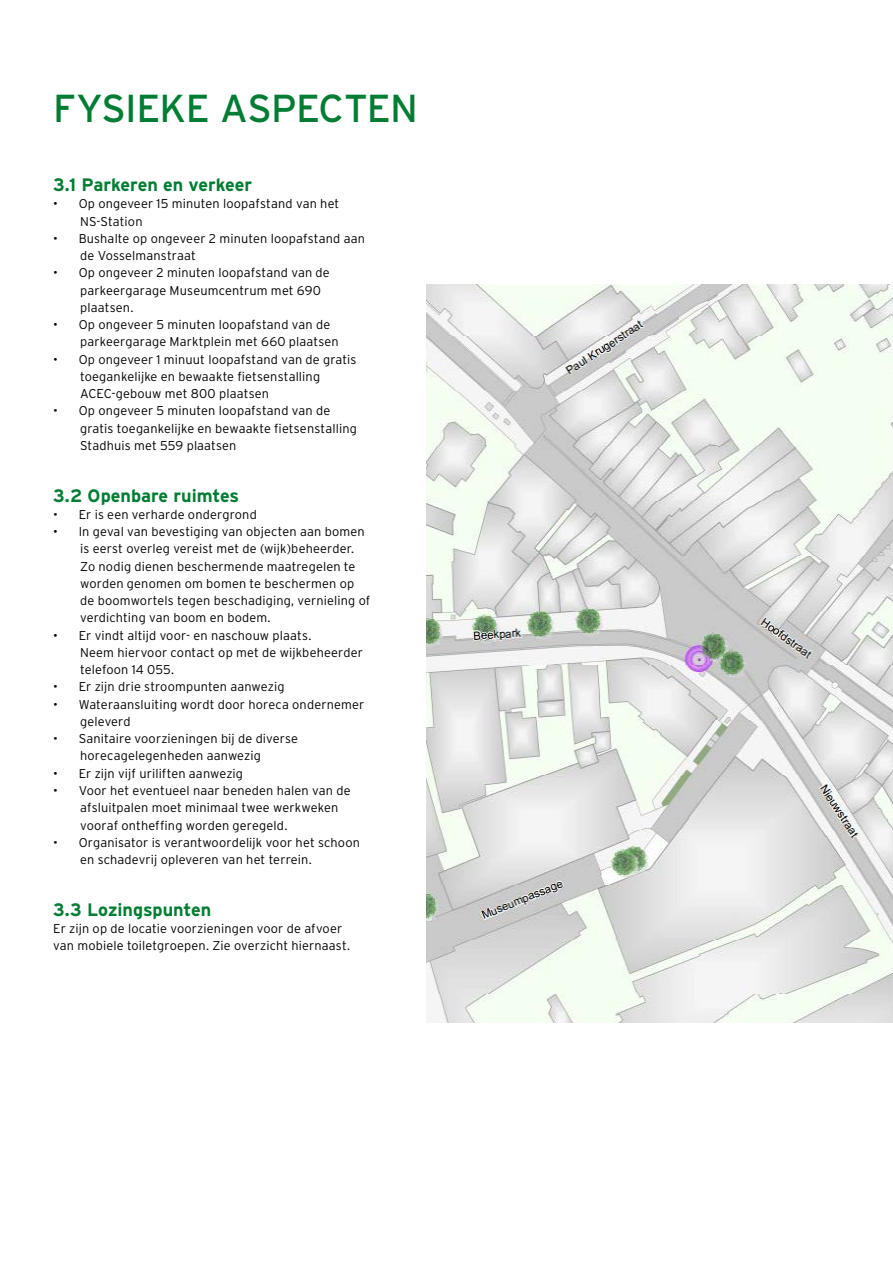
<style>
.page{position:relative;width:893px;height:1263px;background:#fff}
.page>*{position:absolute;margin:0;border:0;box-sizing:border-box;transform-origin:0 0}
._01_Kop{font:39px "Interstate";letter-spacing:-.015em;color:#007d32}
._03_Tussenkop{font:700 18px "Interstate";letter-spacing:-.005em;color:#007d32}
._03_Tussenkop-2{font:300 12.75px/17.2px "Interstate";letter-spacing:.01em;color:#000}
</style>
<div class="page">
<img style="left:427px;top:285px;width:466px;height:737px">
<p class="_01_Kop" style="left:53px;top:85px;width:366px">FYSIEKE ASPECTEN</p>
<p class="_03_Tussenkop" style="left:53px;top:173px;width:201px">3.1 Parkeren en verkeer</p>
<p class="_03_Tussenkop-2" style="left:80px;top:195px;width:261px;text-indent:-27px">• Op ongeveer 15 minuten loopafstand van het<br>NS-Station</p>
<p class="_03_Tussenkop-2" style="left:80px;top:230px;width:286px;text-indent:-27px">• Bushalte op ongeveer 2 minuten loopafstand aan de Vosselmanstraat</p>
<p class="_03_Tussenkop-2" style="left:80px;top:264px;width:251px;text-indent:-27px">• Op ongeveer 2 minuten loopafstand van de parkeergarage Museumcentrum met 690 plaatsen.</p>
<p class="_03_Tussenkop-2" style="left:80px;top:316px;width:260px;text-indent:-27px">• Op ongeveer 5 minuten loopafstand van de parkeergarage Marktplein met 660 plaatsen</p>
<p class="_03_Tussenkop-2" style="left:80px;top:350px;width:278px;text-indent:-27px">• Op ongeveer 1 minuut loopafstand van de gratis toegankelijke en bewaakte fietsenstalling<br>ACEC-gebouw met 800 plaatsen</p>
<p class="_03_Tussenkop-2" style="left:80px;top:402px;width:278px;text-indent:-27px">• Op ongeveer 5 minuten loopafstand van de gratis toegankelijke en bewaakte fietsenstalling<br>Stadhuis met 559 plaatsen</p>
<p class="_03_Tussenkop" style="left:53px;top:484px;width:188px">3.2 Openbare ruimtes</p>
<p class="_03_Tussenkop-2" style="left:53px;top:506px;width:205px">• Er is een verharde ondergrond</p>
<p class="_03_Tussenkop-2" style="left:80px;top:523px;width:292px;text-indent:-27px">• In geval van bevestiging van objecten aan bomen is eerst overleg vereist met de (wijk)beheerder.<br>Zo nodig dienen beschermende maatregelen te worden genomen om bomen te beschermen op de boomwortels tegen beschadiging, vernieling of verdichting van boom en bodem.</p>
<p class="_03_Tussenkop-2" style="left:80px;top:626px;width:284px;text-indent:-27px">• Er vindt altijd voor- en naschouw plaats.<br>Neem hiervoor contact op met de wijkbeheerder telefoon 14 055.</p>
<p class="_03_Tussenkop-2" style="left:53px;top:678px;width:233px">• Er zijn drie stroompunten aanwezig</p>
<p class="_03_Tussenkop-2" style="left:80px;top:695px;width:286px;text-indent:-27px">• Wateraansluiting wordt door horeca ondernemer geleverd</p>
<p class="_03_Tussenkop-2" style="left:80px;top:730px;width:220px;text-indent:-27px">• Sanitaire voorzieningen bij de diverse horecagelegenheden aanwezig</p>
<p class="_03_Tussenkop-2" style="left:53px;top:764px;width:191px">• Er zijn vijf uriliften aanwezig</p>
<p class="_03_Tussenkop-2" style="left:80px;top:782px;width:272px;text-indent:-27px">• Voor het eventueel naar beneden halen van de afsluitpalen moet minimaal twee werkweken vooraf ontheffing worden geregeld.</p>
<p class="_03_Tussenkop-2" style="left:80px;top:833px;width:281px;text-indent:-27px">• Organisator is verantwoordelijk voor het schoon en schadevrij opleveren van het terrein.</p>
<p class="_03_Tussenkop" style="left:53px;top:898px;width:160px">3.3 Lozingspunten</p>
<p class="_03_Tussenkop-2" style="left:53px;top:920px;width:298px">Er zijn op de locatie voorzieningen voor de afvoer van mobiele toiletgroepen. Zie overzicht hiernaast.</p>
</div>
